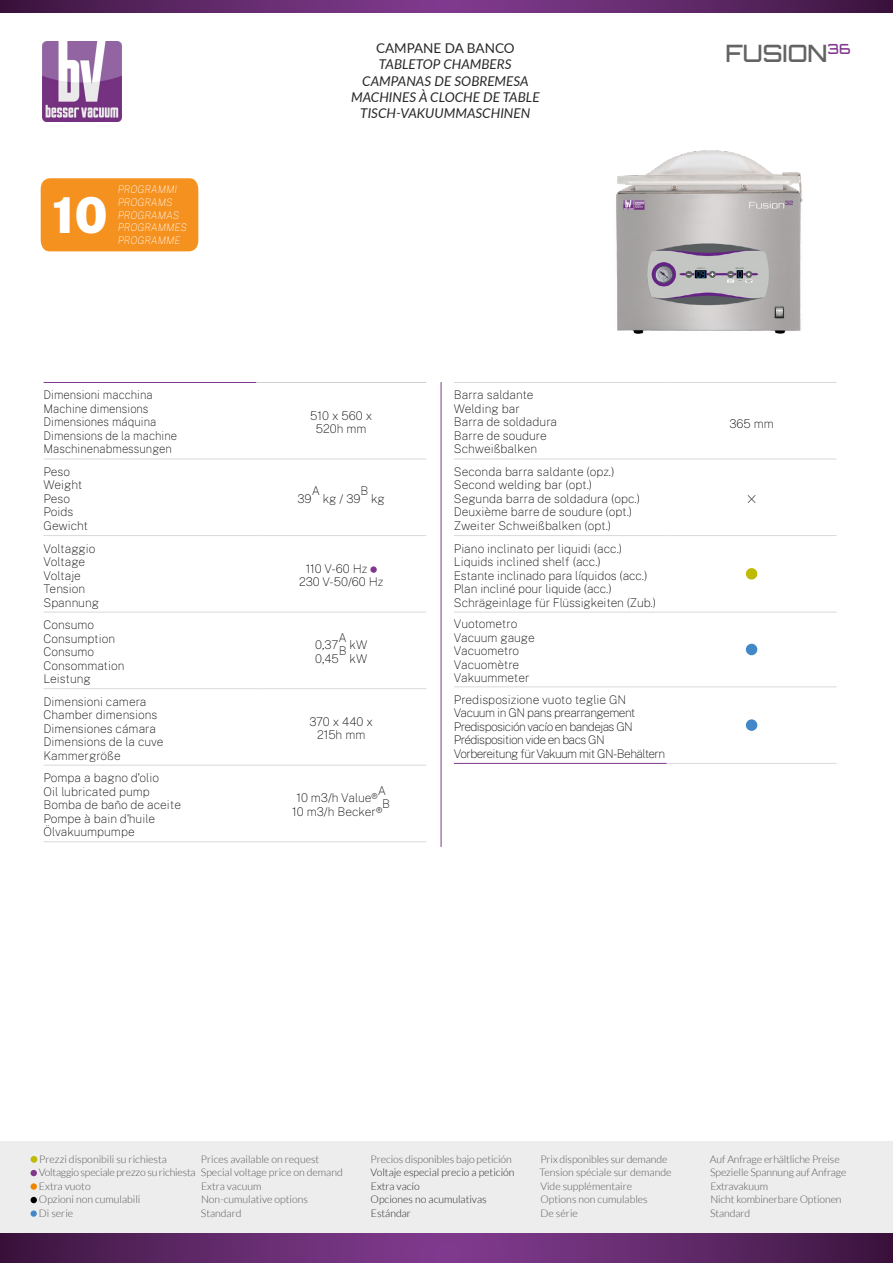
<style>
.page{position:relative;width:893px;height:1263px;background:#fff}
.page>*{position:absolute;margin:0;border:0;box-sizing:border-box;transform-origin:0 0}
.t1{font:900 49.5px "Public Sans";color:#fff}
.t2{font:24px "Orbitron";color:#646363}
.t3{font:italic 13.5px/16.2px "Lato";color:#282827;text-align:center}
.t4{font:13.5px "Lato";color:#282827}
.t5{font:100 12px/13.5px "Public Sans";color:#020203}
.t6{font:100 12px/13.5px "Public Sans";letter-spacing:-.05em;color:#020203}
.t7{font:100 12px/13.5px "Public Sans";color:#020203;scale:.95 1}
.t8{font:300 10.5px/13.5px "Lato";color:#575756}
.t9{font:300 10.5px/13.5px "Lato";color:#282827}
.t10{font:italic 100 10.5px/12.6px "Public Sans";color:#fff}
</style>
<div class="page">
<div style="left:0;top:1142px;width:893px;height:121px;background:#ededed"></div>
<svg style="left:0;top:1233px;width:893px;height:30px;background:#602969"></svg>
<div style="left:31px;top:1156px;width:6px;height:7px;background:#bebb06;border-radius:50%"></div>
<svg style="left:31px;top:1170px;width:6px;height:6px"></svg>
<div style="left:31px;top:1183px;width:6px;height:7px;background:#f18500;border-radius:50%"></div>
<svg style="left:31px;top:1197px;width:6px;height:6px"></svg>
<div style="left:31px;top:1210px;width:6px;height:7px;background:#4288c8;border-radius:50%"></div>
<div style="left:41px;top:178px;width:157px;height:73px;background:#f5911f"></div>
<svg style="left:0;top:0;width:893px;height:13px;background:#602969"></svg>
<img style="left:43px;top:42px;width:79px;height:79px">
<img style="left:616px;top:150px;width:187px;height:184px">
<hr style="left:256px;top:382px;width:170px;height:1px;background:#d0d0d0">
<hr style="left:44px;top:459px;width:212px;height:1px;background:#dadada">
<hr style="left:44px;top:535px;width:212px;height:1px;background:#dadada">
<hr style="left:44px;top:612px;width:212px;height:1px;background:#dadada">
<hr style="left:44px;top:688px;width:212px;height:1px;background:#dadada">
<hr style="left:256px;top:688px;width:170px;height:1px;background:#dadada">
<hr style="left:44px;top:765px;width:212px;height:1px;background:#dadada">
<hr style="left:256px;top:765px;width:170px;height:1px;background:#dadada">
<hr style="left:44px;top:841px;width:212px;height:1px;background:#dadada">
<hr style="left:256px;top:459px;width:170px;height:1px;background:#dadada">
<hr style="left:256px;top:535px;width:170px;height:1px;background:#dadada">
<hr style="left:256px;top:612px;width:170px;height:1px;background:#dadada">
<hr style="left:256px;top:841px;width:170px;height:1px;background:#dadada">
<hr style="left:44px;top:382px;width:212px;height:1px;background:#80388d">
<div style="left:370px;top:566px;width:7px;height:7px;background:#80388d;border-radius:50%"></div>
<hr style="left:454px;top:382px;width:212px;height:1px;background:#dadada">
<hr style="left:454px;top:459px;width:212px;height:1px;background:#dadada">
<hr style="left:454px;top:535px;width:212px;height:1px;background:#dadada">
<hr style="left:666px;top:535px;width:171px;height:1px;background:#dadada">
<hr style="left:454px;top:612px;width:212px;height:1px;background:#dadada">
<hr style="left:666px;top:612px;width:171px;height:1px;background:#dadada">
<hr style="left:666px;top:686px;width:171px;height:1px;background:#dadada">
<hr style="left:666px;top:763px;width:171px;height:1px;background:#dadada">
<hr style="left:454px;top:686px;width:212px;height:1px;background:#dadada">
<hr style="left:454px;top:763px;width:212px;height:1px;background:#80388d">
<svg style="left:666px;top:382px;width:171px;height:121px"></svg>
<div style="left:746px;top:568px;width:11px;height:12px;background:#bebb06;border-radius:50%"></div>
<div style="left:746px;top:644px;width:11px;height:11px;background:#4288c8;border-radius:50%"></div>
<div style="left:746px;top:719px;width:11px;height:12px;background:#4288c8;border-radius:50%"></div>
<hr style="left:441px;top:382px;width:1px;height:465px;background:#80388d">
<h1 class="t1" style="left:52px;top:179px;width:57px">10</h1>
<p class="t10" style="left:118px;top:183px;width:71px">PROGRAMMI<br>PROGRAMS<br>PROGRAMAS<br>PROGRAMMES<br>PROGRAMME</p>
<p class="t7" style="left:44px;top:388px;width:142px">Dimensioni macchina<br>Machine dimensions<br>Dimensiones máquina<br>Dimensions de la machine<br>Maschinenabmessungen</p>
<p class="t5" style="left:44px;top:464px;width:46px">Peso<br>Weight<br>Peso<br>Poids<br>Gewicht</p>
<p class="t5" style="left:44px;top:541px;width:57px">Voltaggio<br>Voltage<br>Voltaje<br>Tension<br>Spannung</p>
<p class="t5" style="left:44px;top:617px;width:82px">Consumo<br>Consumption<br>Consumo<br>Consommation<br>Leistung</p>
<p class="t5" style="left:44px;top:694px;width:121px">Dimensioni camera<br>Chamber dimensions<br>Dimensiones cámara<br>Dimensions de la cuve<br>Kammergröße</p>
<p class="t5" style="left:44px;top:770px;width:139px">Pompa a bagno d'olio<br>Oil lubricated pump<br>Bomba de baño de aceite<br>Pompe à bain d'huile<br>Ölvakuumpumpe</p>
<p class="t4" style="left:376px;top:39px;width:140px">CAMPANE DA BANCO</p>
<h2 class="t2" style="left:725px;top:38px;width:127px">FUSION<sup>36</sup></h2>
<p class="t3" style="left:351px;top:56px;width:190px">TABLETOP CHAMBERS<br>CAMPANAS DE SOBREMESA<br>MACHINES À CLOCHE DE TABLE<br>TISCH-VAKUUMMASCHINEN</p>
<p class="t5" style="left:310px;top:408px;width:63px;text-align:center">510 x 560 x<br>520h mm</p>
<p class="t5" style="left:312px;top:484px;width:10px">A</p>
<p class="t5" style="left:360px;top:484px;width:9px">B</p>
<p class="t5" style="left:323px;top:491px;width:39px">kg / 39</p>
<p class="t5" style="left:371px;top:491px;width:15px">kg</p>
<p class="t5" style="left:298px;top:491px;width:16px">39</p>
<p class="t5" style="left:299px;top:561px;width:86px;text-indent:7px">110 V-60 Hz<br>230 V-50/60 Hz</p>
<p class="t5" style="left:338px;top:630px;width:10px">A</p>
<p class="t5" style="left:350px;top:637px;width:19px">kW</p>
<p class="t5" style="left:315px;top:637px;width:25px">0,37</p>
<p class="t5" style="left:339px;top:643px;width:9px">B</p>
<p class="t5" style="left:350px;top:651px;width:19px">kW</p>
<p class="t5" style="left:315px;top:651px;width:25px">0,45</p>
<p class="t5" style="left:309px;top:714px;width:65px;text-align:center">370 x 440 x<br>215h mm</p>
<p class="t5" style="left:292px;top:779px;width:95px;line-height:21px;text-indent:85px">A<br>10 m3/h Becker®</p>
<p class="t5" style="left:296px;top:790px;width:83px">10 m3/h Value®</p>
<p class="t5" style="left:382px;top:796px;width:9px">B</p>
<p class="t5" style="left:454px;top:388px;width:105px">Barra saldante<br>Welding bar<br>Barra de soldadura<br>Barre de soudure<br>Schweißbalken</p>
<p class="t5" style="left:454px;top:464px;width:188px">Seconda barra saldante (opz.)<br>Second welding bar (opt.)<br>Segunda barra de soldadura (opc.)<br>Deuxième barre de soudure (opt.)<br>Zweiter Schweißbalken (opt.)</p>
<p class="t5" style="left:454px;top:541px;width:204px">Piano inclinato per liquidi (acc.)<br>Liquids inclined shelf (acc.)<br>Estante inclinado para líquidos (acc.)<br>Plan incliné pour liquide (acc.)<br>Schrägeinlage für Flüssigkeiten (Zub.)</p>
<p class="t5" style="left:454px;top:616px;width:82px">Vuotometro<br>Vacuum gauge<br>Vacuometro<br>Vacuomètre<br>Vakuummeter</p>
<p class="t6" style="left:454px;top:692px;width:213px">Predisposizione vuoto teglie GN Vacuum in GN pans prearrangement Predisposición vacío en bandejas GN Prédisposition vide en bacs GN Vorbereitung für Vakuum mit GN-Behältern</p>
<p class="t5" style="left:729px;top:416px;width:46px">365 mm</p>
<p class="t8" style="left:39px;top:1152px;width:158px">Prezzi disponibili su richiesta<br>Voltaggio speciale prezzo su richiesta<br>Extra vuoto<br>Opzioni non cumulabili<br>Di serie</p>
<p class="t8" style="left:201px;top:1152px;width:143px">Prices available on request<br>Special voltage price on demand<br>Extra vacuum<br>Non-cumulative options<br>Standard</p>
<p class="t8" style="left:371px;top:1152px;width:143px">Precios disponibles bajo petición</p>
<p class="t9" style="left:371px;top:1166px;width:145px">Voltaje especial precio a petición<br>Extra vacío<br>Opciones no acumulativas<br>Estándar</p>
<p class="t8" style="left:540px;top:1152px;width:133px">Prix disponibles sur demande<br>Tension spéciale sur demande<br>Vide supplémentaire<br>Options non cumulables<br>De série</p>
<p class="t8" style="left:710px;top:1152px;width:138px">Auf Anfrage erhältliche Preise<br>Spezielle Spannung auf Anfrage<br>Extravakuum<br>Nicht kombinerbare Optionen<br>Standard</p>
</div>
